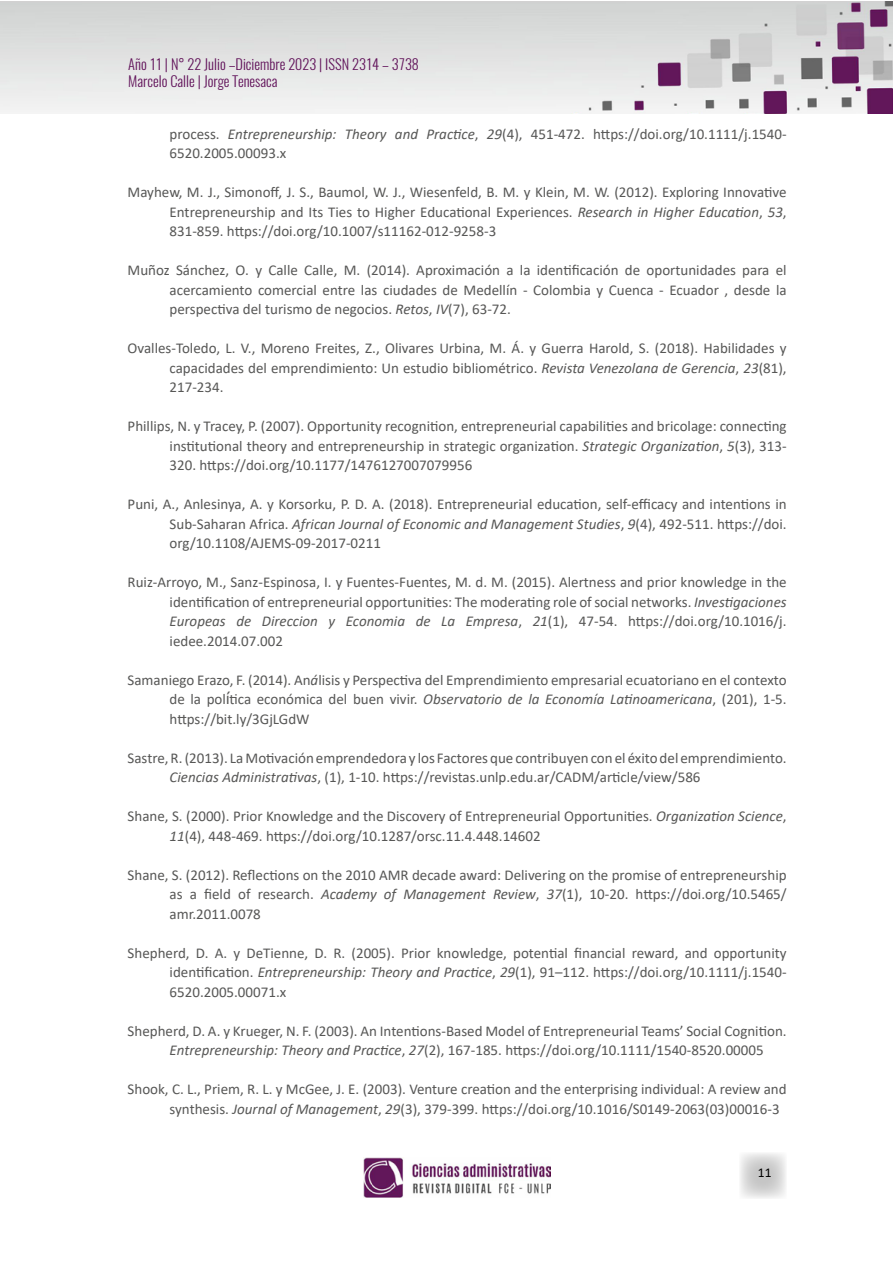
<style>
.page{position:relative;width:893px;height:1263px;background:#fff}
.page>*{position:absolute;margin:0;border:0;box-sizing:border-box;transform-origin:0 0}
.t1{font:15px/19.5px "Calibri";color:#575756;text-align:justify}
.t2{font:300 14.4px/17.2px "Oswald";color:#61135a}
.t3{font:13.5px "Calibri";color:#000}
.s1{font-style:italic}
.s2{font-family:"Tahoma"}
</style>
<div class="page">
<svg style="left:740px;top:1153px;width:46px;height:45px"></svg>
<img style="left:0;top:1px;width:893px;height:112px">
<img style="left:363px;top:1157px;width:188px;height:41px">
<p class="t2" style="left:128px;top:53px;width:292px">Año 11 | N° 22 Julio –Diciembre 2023 | ISSN 2314 – 3738<br>Marcelo Calle | Jorge Tenesaca</p>
<p class="t1" style="left:170px;top:124px;width:619px">process. <span class="s1">Entrepreneurship: Theory and Practice</span>, <span class="s1">29</span>(4), 451-472. https://doi.org/10.1111/j.1540-<br>6520.2005.00093.x</p>
<p class="t1" style="left:170px;top:182px;width:619px;text-indent:-42px">Mayhew, M. J., Simonoff, J. S., Baumol, W. J., Wiesenfeld, B. M. y Klein, M. W. (2012). Exploring Innovative Entrepreneurship and Its Ties to Higher Educational Experiences. <span class="s1">Research in Higher Education</span>, <span class="s1">53</span>, 831-859. https://doi.org/10.1007/s11162-012-9258-3</p>
<p class="t1" style="left:170px;top:260px;width:619px;text-indent:-42px">Muñoz Sánchez, O. y Calle Calle, M. (2014). Aproximación a la identificación de oportunidades para el acercamiento comercial entre las ciudades de Medellín - Colombia y Cuenca - Ecuador , desde la perspectiva del turismo de negocios. <span class="s1">Retos</span>, <span class="s1">IV</span>(7), 63-72.</p>
<p class="t1" style="left:170px;top:338px;width:619px;text-indent:-42px">Ovalles-Toledo, L. V., Moreno Freites, Z., Olivares Urbina, M. Á. y Guerra Harold, S. (2018). Habilidades y capacidades del emprendimiento: Un estudio bibliométrico. <span class="s1">Revista Venezolana de Gerencia</span>, <span class="s1">23</span>(81), 217-234.</p>
<p class="t1" style="left:170px;top:416px;width:619px;text-indent:-42px">Phillips, N. y Tracey, P. (2007). Opportunity recognition, entrepreneurial capabilities and bricolage: connecting institutional theory and entrepreneurship in strategic organization. <span class="s1">Strategic Organization</span>, <span class="s1">5</span>(3), 313- 320. https://doi.org/10.1177/1476127007079956</p>
<p class="t1" style="left:170px;top:494px;width:619px;text-indent:-42px">Puni, A., Anlesinya, A. y Korsorku, P. D. A. (2018). Entrepreneurial education, self-efficacy and intentions in Sub-Saharan Africa. <span class="s1">African Journal of Economic and Management Studies</span>, <span class="s1">9</span>(4), 492-511. https://doi. org/10.1108/AJEMS-09-2017-0211</p>
<p class="t1" style="left:170px;top:572px;width:619px;text-indent:-42px">Ruiz-Arroyo, M., Sanz-Espinosa, I. y Fuentes-Fuentes, M. d. M. (2015). Alertness and prior knowledge in the identification of entrepreneurial opportunities: The moderating role of social networks. <span class="s1">Investigaciones Europeas de Direccion y Economia de La Empresa</span>, <span class="s1">21</span>(1), 47-54. https://doi.org/10.1016/j. iedee.2014.07.002</p>
<p class="t1" style="left:170px;top:670px;width:619px;text-indent:-42px">Samaniego Erazo, F. (2014). An<span class="s1">á</span>lisis y Perspectiva del Emprendimiento empresarial ecuatoriano en el contexto de la pol<span class="s2">í</span>tica económica del buen vivir. <span class="s1">Observatorio de la Economía Latinoamericana</span>, (201), 1-5. https://bit.ly/3GjLGdW</p>
<p class="t1" style="left:170px;top:748px;width:619px;text-indent:-42px">Sastre, R. (2013). La Motivación emprendedora y los Factores que contribuyen con el éxito del emprendimiento.<br><span class="s1">Ciencias Administrativas</span>, (1), 1-10. https://revistas.unlp.edu.ar/CADM/article/view/586</p>
<p class="t1" style="left:170px;top:806px;width:619px;text-indent:-42px">Shane, S. (2000). Prior Knowledge and the Discovery of Entrepreneurial Opportunities. <span class="s1">Organization Science</span>,<br><span class="s1">11</span>(4), 448-469. https://doi.org/10.1287/orsc.11.4.448.14602</p>
<p class="t1" style="left:170px;top:865px;width:619px;text-indent:-42px">Shane, S. (2012). Reflections on the 2010 AMR decade award: Delivering on the promise of entrepreneurship as a field of research. <span class="s1">Academy of Management Review</span>, <span class="s1">37</span>(1), 10-20. https://doi.org/10.5465/ amr.2011.0078</p>
<p class="t1" style="left:170px;top:943px;width:619px;text-indent:-42px">Shepherd, D. A. y DeTienne, D. R. (2005). Prior knowledge, potential financial reward, and opportunity identification. <span class="s1">Entrepreneurship: Theory and Practice</span>, <span class="s1">29</span>(1), 91–112. https://doi.org/10.1111/j.1540- 6520.2005.00071.x</p>
<p class="t1" style="left:170px;top:1021px;width:619px;text-indent:-42px">Shepherd, D. A. y Krueger, N. F. (2003). An Intentions-Based Model of Entrepreneurial Teams’ Social Cognition.<br><span class="s1">Entrepreneurship: Theory and Practice</span>, <span class="s1">27</span>(2), 167-185. https://doi.org/10.1111/1540-8520.00005</p>
<p class="t1" style="left:170px;top:1079px;width:619px;text-indent:-42px">Shook, C. L., Priem, R. L. y McGee, J. E. (2003). Venture creation and the enterprising individual: A review and synthesis. <span class="s1">Journal of Management</span>, <span class="s1">29</span>(3), 379-399. https://doi.org/10.1016/S0149-2063(03)00016-3</p>
<p class="t3" style="left:758px;top:1163px;width:15px">11</p>
</div>
